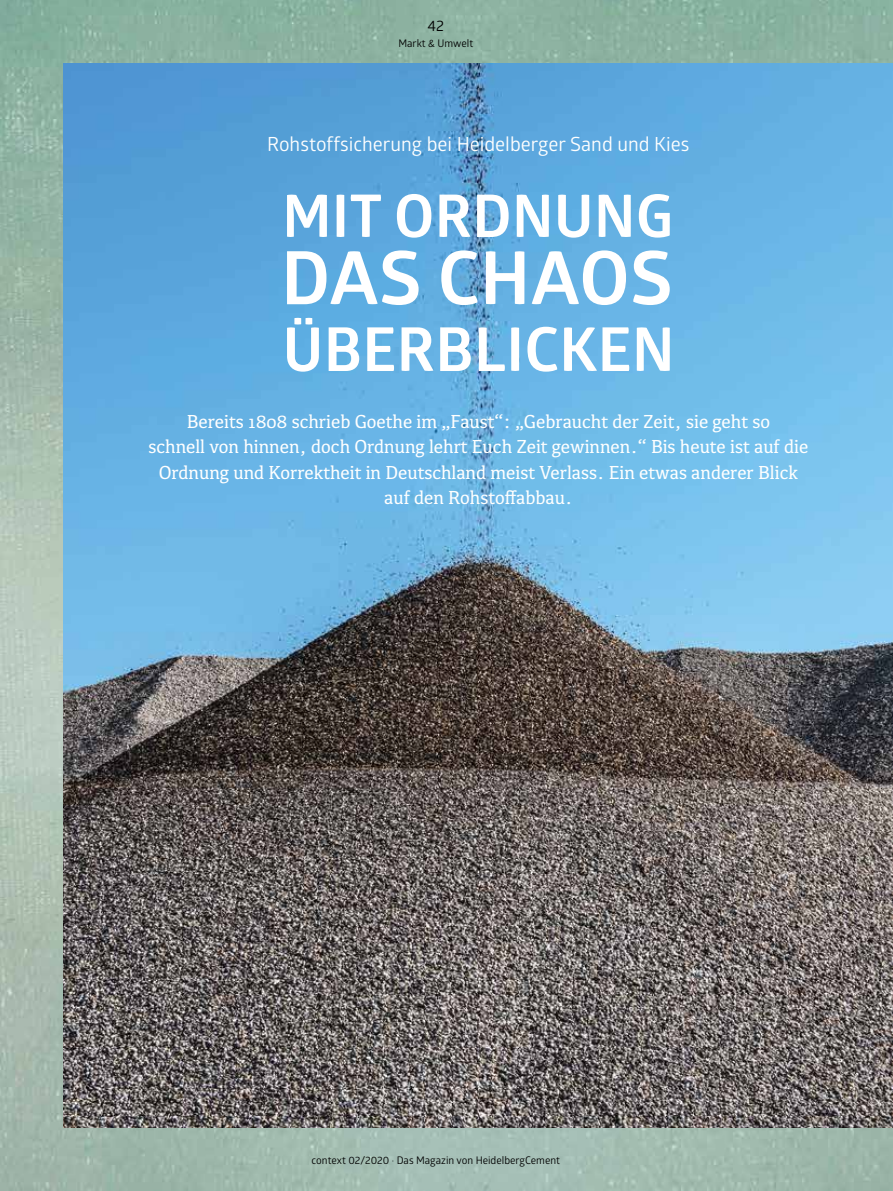
<style>
.page{position:relative;width:893px;height:1191px;background:#fff}
.page>*{position:absolute;margin:0;border:0;box-sizing:border-box;transform-origin:0 0}
.t1{font:19.5px/25.5px "Kefa II Pro";color:#fff;text-align:center}
.t2{font:19.5px "Glober";color:#fff}
.t3{font:15px "Glober";color:#000}
.t4{font:10.5px "Glober";color:#000}
</style>
<div class="page">
<img style="left:0;top:0;width:893px;height:1191px">
<img style="left:64px;top:64px;width:829px;height:1063px">
<svg style="left:287px;top:318px;width:383px;height:54px"></svg>
<svg style="left:287px;top:250px;width:383px;height:55px"></svg>
<svg style="left:287px;top:194px;width:383px;height:44px"></svg>
<p class="t3" style="left:428px;top:15px;width:18px">42</p>
<p class="t4" style="left:398px;top:36px;width:76px">Markt &amp; Umwelt</p>
<p class="t2" style="left:267px;top:131px;width:424px">Rohstoffsicherung bei Heidelberger Sand und Kies</p>
<p class="t1" style="left:148px;top:408px;width:661px">Bereits 1808 schrieb Goethe im „Faust“: „Gebraucht der Zeit, sie geht so<br>schnell von hinnen, doch Ordnung lehrt Euch Zeit gewinnen.“ Bis heute ist auf die Ordnung und Korrektheit in Deutschland meist Verlass. Ein etwas anderer Blick auf den Rohstoffabbau.</p>
<p class="t4" style="left:312px;top:1153px;width:250px">context 02/2020 · Das Magazin von HeidelbergCement</p>
</div>
